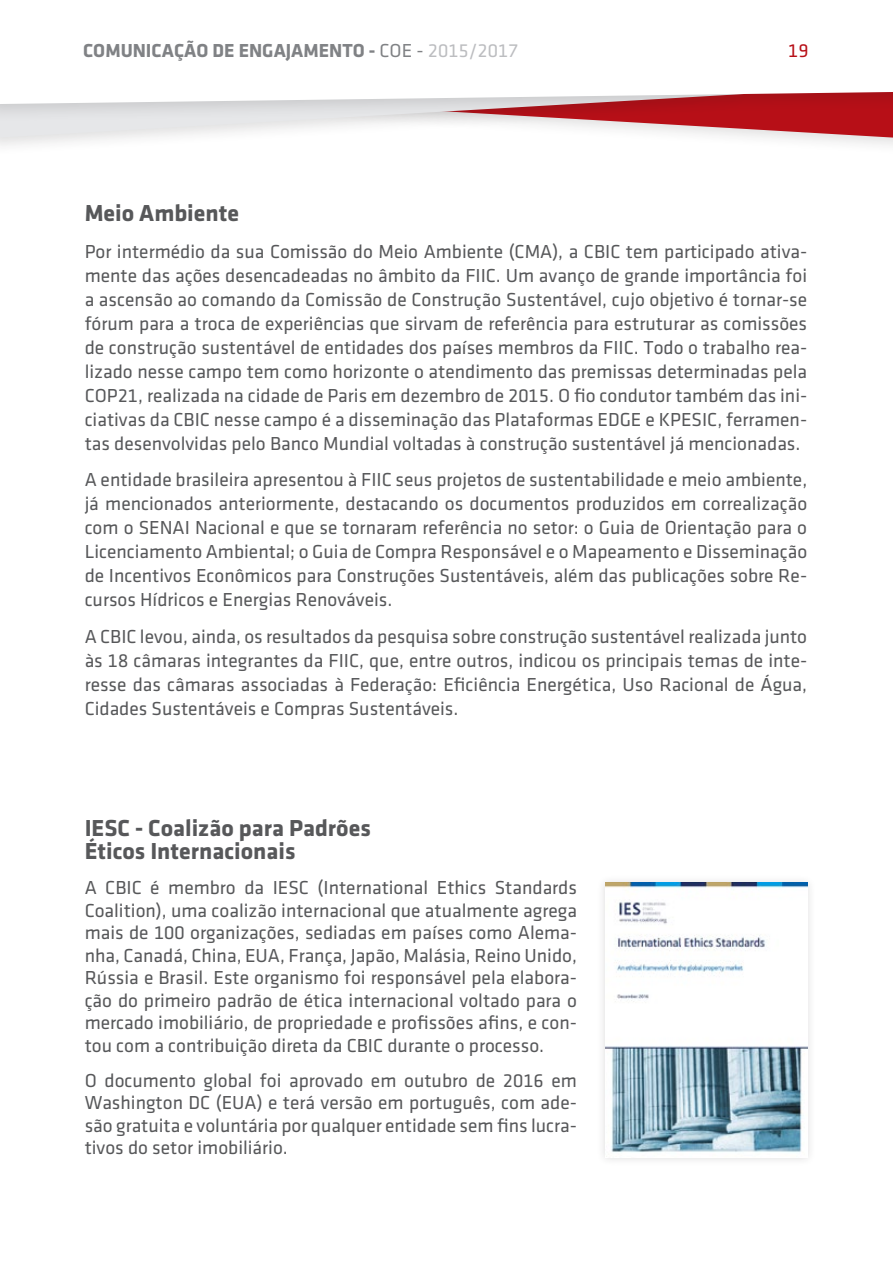
<style>
.page{position:relative;width:893px;height:1263px;background:#fff}
.page>*{position:absolute;margin:0;border:0;box-sizing:border-box;transform-origin:0 0}
.t1{font:700 24px/22.5px "Klavika";color:#57585a}
.t2{font:19.5px/24px "Klavika Regular TF";color:#57585a;text-align:justify}
.t3{font:700 19.5px "Klavika";color:#808285}
.t4{font:19.5px "Klavika Regular TF";color:#b70f17}
.s1{font-family:"Klavika Regular TF";font-weight:400}
.s2{font-family:"Klavika Regular TF";font-weight:400;color:#bcbdc0}
</style>
<div class="page">
<svg style="left:0;top:122px;width:744px;height:16px"></svg>
<div style="left:0;top:0;width:893px;height:122px;background:#231f20;opacity:.15"></div>
<svg style="left:0;top:0;width:893px;height:104px"></svg>
<div style="left:597px;top:874px;width:219px;height:292px;background:#fafafa"></div>
<img style="left:605px;top:883px;width:202px;height:269px">
<p class="t3" style="left:83px;top:40px;width:437px">COMUNICAÇÃO DE ENGAJAMENTO - <span class="s1">COE -</span> <span class="s2">2015/2017</span></p>
<p class="t4" style="left:788px;top:40px;width:22px">19</p>
<p class="t1" style="left:85px;top:202px;width:156px">Meio Ambiente</p>
<p class="t2" style="left:85px;top:239px;width:724px">Por intermédio da sua Comissão do Meio Ambiente (CMA), a CBIC tem participado ativa&shy;mente das ações desencadeadas no âmbito da FIIC. Um avanço de grande importância foi a ascensão ao comando da Comissão de Construção Sustentável, cujo objetivo é tornar-se fórum para a troca de experiências que sirvam de referência para estruturar as comissões de construção sustentável de entidades dos países membros da FIIC. Todo o trabalho rea&shy;lizado nesse campo tem como horizonte o atendimento das premissas determinadas pela COP21, realizada na cidade de Paris em dezembro de 2015. O fio condutor também das ini&shy;ciativas da CBIC nesse campo é a disseminação das Plataformas EDGE e KPESIC, ferramen&shy;tas desenvolvidas pelo Banco Mundial voltadas à construção sustentável já mencionadas.</p>
<p class="t2" style="left:85px;top:468px;width:724px">A entidade brasileira apresentou à FIIC seus projetos de sustentabilidade e meio ambiente, já mencionados anteriormente, destacando os documentos produzidos em correalização com o SENAI Nacional e que se tornaram referência no setor: o Guia de Orientação para o Licenciamento Ambiental; o Guia de Compra Responsável e o Mapeamento e Disseminação de Incentivos Econômicos para Construções Sustentáveis, além das publicações sobre Re&shy;cursos Hídricos e Energias Renováveis.</p>
<p class="t2" style="left:85px;top:625px;width:724px">A CBIC levou, ainda, os resultados da pesquisa sobre construção sustentável realizada junto às 18 câmaras integrantes da FIIC, que, entre outros, indicou os principais temas de inte&shy;resse das câmaras associadas à Federação: Eficiência Energética, Uso Racional de Água, Cidades Sustentáveis e Compras Sustentáveis.</p>
<p class="t1" style="left:85px;top:817px;width:288px">IESC - Coalizão para Padrões<br>Éticos Internacionais</p>
<p class="t2" style="left:85px;top:877px;width:494px;line-height:22.5px">A CBIC é membro da IESC (International Ethics Standards Coalition), uma coalizão internacional que atualmente agrega mais de 100 organizações, sediadas em países como Alema&shy;nha, Canadá, China, EUA, França, Japão, Malásia, Reino Unido, Rússia e Brasil. Este organismo foi responsável pela elabora&shy;ção do primeiro padrão de ética internacional voltado para o mercado imobiliário, de propriedade e profissões afins, e con&shy;tou com a contribuição direta da CBIC durante o processo.</p>
<p class="t2" style="left:85px;top:1069px;width:494px;line-height:22.5px">O documento global foi aprovado em outubro de 2016 em Washington DC (EUA) e terá versão em português, com ade&shy;são gratuita e voluntária por qualquer entidade sem fins lucra&shy;tivos do setor imobiliário.</p>
</div>
